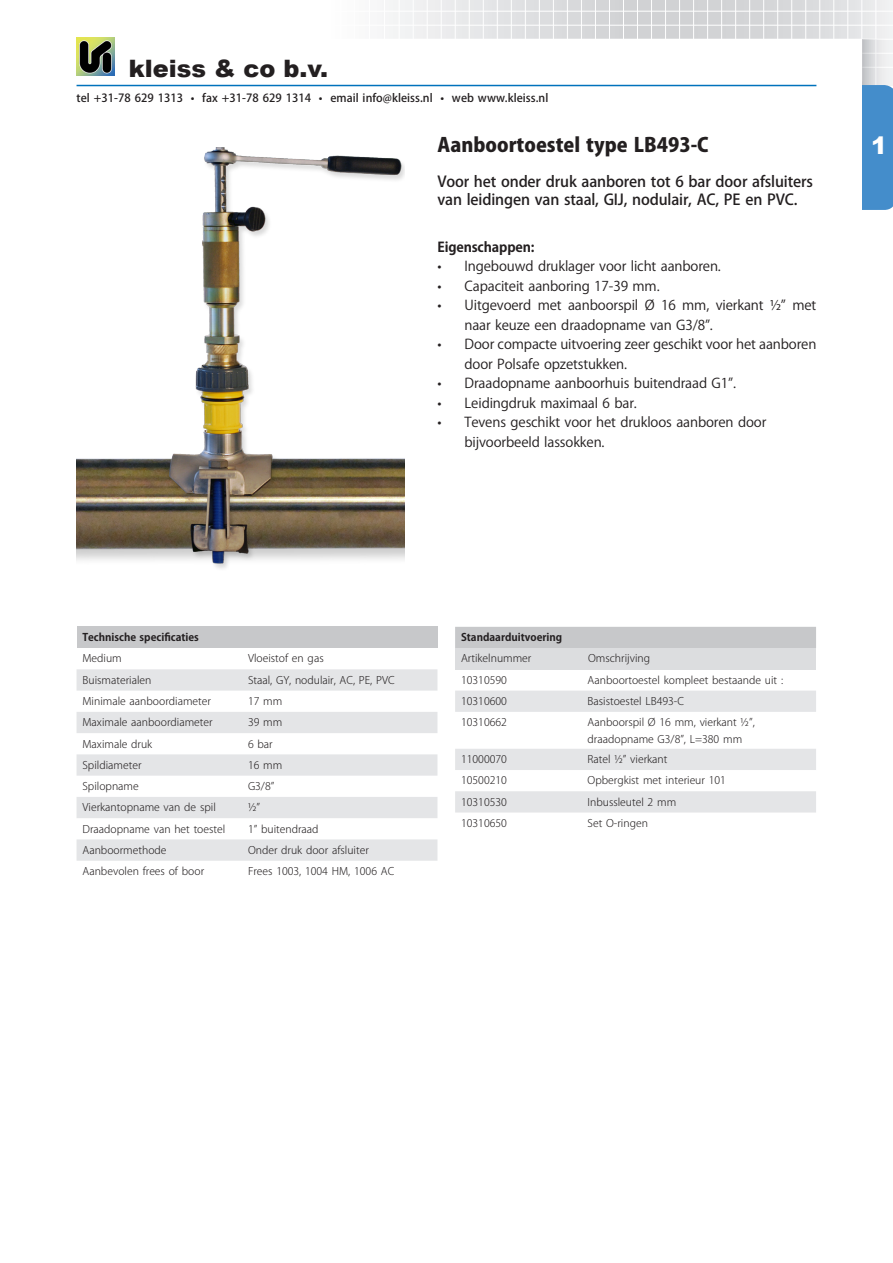
<style>
.page{position:relative;width:893px;height:1263px;background:#fff}
.page>*{position:absolute;margin:0;border:0;box-sizing:border-box;transform-origin:0 0}
.t1{font:900 24px "Arial";color:#231f20}
.t2{font:900 24px "Arial";color:#fff}
.Header_12{font:800 19.5px "Koz Go Pro";color:#231f20}
.Paragraph_Style_1__K{font:500 15px/18px "Koz Go Pro";letter-spacing:-.01em;color:#231f20}
.t3{font:13.5px/19.5px "Koz Go Pro";letter-spacing:-.01em;color:#231f20}
.Paragraph_Style_1__K-2{font:700 13.5px "Koz Go Pro";letter-spacing:-.01em;color:#231f20}
.t4{font:500 11.25px "Koz Go Pro";letter-spacing:.005em;color:#231f20}
.t5{font:300 10.5px/16.5px "Koz Go Pro";color:#231f20}
.Paragraph_Style_1__K-3{font:700 10.5px "Koz Go Pro";color:#231f20}
</style>
<div class="page">
<svg style="left:389px;top:0;width:504px;height:85px;background:#dedfe0"></svg>
<hr style="left:875px;top:0;width:1px;height:86px;background:#fff">
<hr style="left:861px;top:0;width:1px;height:81px;background:#fff">
<hr style="left:847px;top:0;width:1px;height:81px;background:#fff">
<hr style="left:833px;top:0;width:1px;height:81px;background:#fff">
<hr style="left:819px;top:0;width:1px;height:81px;background:#fff">
<hr style="left:805px;top:0;width:1px;height:81px;background:#fff">
<hr style="left:791px;top:0;width:1px;height:81px;background:#fff">
<hr style="left:777px;top:0;width:1px;height:81px;background:#fff">
<hr style="left:763px;top:0;width:1px;height:81px;background:#fff">
<hr style="left:749px;top:0;width:1px;height:81px;background:#fff">
<hr style="left:735px;top:0;width:1px;height:81px;background:#fff">
<hr style="left:721px;top:0;width:1px;height:81px;background:#fff">
<hr style="left:707px;top:0;width:1px;height:81px;background:#fff">
<hr style="left:693px;top:0;width:1px;height:81px;background:#fff">
<hr style="left:679px;top:0;width:1px;height:81px;background:#fff">
<hr style="left:665px;top:0;width:1px;height:81px;background:#fff">
<hr style="left:651px;top:0;width:1px;height:81px;background:#fff">
<hr style="left:637px;top:0;width:1px;height:81px;background:#fff">
<hr style="left:623px;top:0;width:1px;height:81px;background:#fff">
<hr style="left:609px;top:0;width:1px;height:81px;background:#fff">
<hr style="left:595px;top:0;width:1px;height:81px;background:#fff">
<hr style="left:581px;top:0;width:1px;height:81px;background:#fff">
<hr style="left:567px;top:0;width:1px;height:81px;background:#fff">
<hr style="left:553px;top:0;width:1px;height:81px;background:#fff">
<hr style="left:539px;top:0;width:1px;height:81px;background:#fff">
<hr style="left:525px;top:0;width:1px;height:73px;background:#fff">
<hr style="left:511px;top:0;width:1px;height:73px;background:#fff">
<hr style="left:497px;top:0;width:1px;height:73px;background:#fff">
<hr style="left:483px;top:0;width:1px;height:73px;background:#fff">
<hr style="left:469px;top:0;width:1px;height:73px;background:#fff">
<hr style="left:455px;top:0;width:1px;height:73px;background:#fff">
<hr style="left:441px;top:0;width:1px;height:73px;background:#fff">
<hr style="left:427px;top:0;width:1px;height:73px;background:#fff">
<hr style="left:413px;top:0;width:1px;height:73px;background:#fff">
<hr style="left:399px;top:0;width:1px;height:73px;background:#fff">
<hr style="left:73px;top:67px;width:820px;height:1px;background:#fff">
<hr style="left:73px;top:53px;width:820px;height:1px;background:#fff">
<hr style="left:73px;top:39px;width:820px;height:1px;background:#fff">
<hr style="left:73px;top:25px;width:820px;height:1px;background:#fff">
<hr style="left:73px;top:11px;width:820px;height:1px;background:#fff">
<div style="left:862px;top:40px;width:26px;height:170px;background:linear-gradient(to right,#c3c6c9,#f6f5f6)"></div>
<div style="left:862px;top:85px;width:31px;height:125px;background:#448dcb"></div>
<div style="left:64px;top:39px;width:797px;height:1224px;background:#fff"></div>
<img style="left:77px;top:38px;width:38px;height:38px">
<hr style="left:77px;top:85px;width:739px;height:1px;background:#0072bc">
<img style="left:77px;top:147px;width:328px;height:422px">
<div style="left:77px;top:627px;width:360px;height:21px;background:#c7c8ca"></div>
<svg style="left:77px;top:669px;width:360px;height:192px;fill:#e4e5e7"></svg>
<div style="left:455px;top:627px;width:361px;height:21px;background:#c7c8ca"></div>
<div style="left:455px;top:648px;width:361px;height:21px;background:#dcdddf"></div>
<svg style="left:455px;top:691px;width:361px;height:121px"></svg>
<h1 class="t1" style="left:129px;top:51px;width:201px">kleiss &amp; co b.v.</h1>
<p class="t4" style="left:77px;top:91px;width:473px">tel +31-78 629 1313 • fax +31-78 629 1314 • email info@kleiss.nl • web www.kleiss.nl</p>
<p class="Header_12" style="left:437px;top:132px;width:273px">Aanboortoestel type LB493-C</p>
<p class="Paragraph_Style_1__K" style="left:437px;top:173px;width:377px">Voor het onder druk aanboren tot 6 bar door afsluiters van leidingen van staal, GIJ, nodulair, AC, PE en PVC.</p>
<p class="Paragraph_Style_1__K-2" style="left:437px;top:238px;width:99px">Eigenschappen:</p>
<p class="t3" style="left:437px;top:257px;width:285px">• Ingebouwd druklager voor licht aanboren.</p>
<p class="t3" style="left:437px;top:276px;width:224px">• Capaciteit aanboring 17-39 mm.</p>
<p class="t3" style="left:464px;top:296px;width:353px;text-indent:-27px">• Uitgevoerd met aanboorspil Ø 16 mm, vierkant ½” met naar keuze een draadopname van G3/8”.</p>
<p class="t3" style="left:464px;top:335px;width:353px;text-indent:-27px">• Door compacte uitvoering zeer geschikt voor het aanboren door Polsafe opzetstukken.</p>
<p class="t3" style="left:437px;top:374px;width:300px">• Draadopname aanboorhuis buitendraad G1”.</p>
<p class="t3" style="left:437px;top:393px;width:201px">• Leidingdruk maximaal 6 bar.</p>
<p class="t3" style="left:464px;top:413px;width:303px;text-indent:-27px">• Tevens geschikt voor het drukloos aanboren door bijvoorbeeld lassokken.</p>
<h1 class="t2" style="left:871px;top:128px;width:18px">1</h1>
<p class="Paragraph_Style_1__K-3" style="left:83px;top:631px;width:118px">Technische specificaties</p>
<p class="t5" style="left:83px;top:650px;width:41px">Medium</p>
<p class="t5" style="left:248px;top:650px;width:77px">Vloeistof en gas</p>
<p class="t5" style="left:83px;top:672px;width:70px">Buismaterialen</p>
<p class="t5" style="left:248px;top:672px;width:148px">Staal, GY, nodulair, AC, PE, PVC</p>
<p class="t5" style="left:83px;top:693px;width:130px">Minimale aanboordiameter</p>
<p class="t5" style="left:248px;top:693px;width:36px">17 mm</p>
<p class="t5" style="left:83px;top:714px;width:132px">Maximale aanboordiameter</p>
<p class="t5" style="left:248px;top:714px;width:36px">39 mm</p>
<p class="t5" style="left:83px;top:735px;width:71px">Maximale druk</p>
<p class="t5" style="left:248px;top:735px;width:26px">6 bar</p>
<p class="t5" style="left:83px;top:757px;width:60px">Spildiameter</p>
<p class="t5" style="left:248px;top:757px;width:36px">16 mm</p>
<p class="t5" style="left:83px;top:778px;width:58px">Spilopname</p>
<p class="t5" style="left:248px;top:778px;width:28px">G3/8”</p>
<p class="t5" style="left:83px;top:799px;width:135px">Vierkantopname van de spil</p>
<p class="t5" style="left:248px;top:799px;width:14px">½”</p>
<p class="t5" style="left:83px;top:820px;width:144px">Draadopname van het toestel</p>
<p class="t5" style="left:248px;top:820px;width:72px">1” buitendraad</p>
<p class="t5" style="left:83px;top:842px;width:85px">Aanboormethode</p>
<p class="t5" style="left:248px;top:842px;width:122px">Onder druk door afsluiter</p>
<p class="t5" style="left:83px;top:863px;width:123px">Aanbevolen frees of boor</p>
<p class="t5" style="left:248px;top:863px;width:148px">Frees 1003, 1004 HM, 1006 AC</p>
<p class="Paragraph_Style_1__K-3" style="left:461px;top:631px;width:103px">Standaarduitvoering</p>
<p class="t5" style="left:461px;top:650px;width:72px">Artikelnummer</p>
<p class="t5" style="left:588px;top:650px;width:64px">Omschrijving</p>
<p class="t5" style="left:461px;top:672px;width:47px">10310590</p>
<p class="t5" style="left:588px;top:672px;width:197px">Aanboortoestel kompleet bestaande uit :</p>
<p class="t5" style="left:461px;top:693px;width:47px">10310600</p>
<p class="t5" style="left:588px;top:693px;width:98px">Basistoestel LB493-C</p>
<p class="t5" style="left:461px;top:714px;width:47px">10310662</p>
<p class="t5" style="left:588px;top:714px;width:169px">Aanboorspil Ø 16 mm, vierkant ½”, draadopname G3/8”, L=380 mm</p>
<p class="t5" style="left:461px;top:751px;width:47px">11000070</p>
<p class="t5" style="left:588px;top:751px;width:81px">Ratel ½” vierkant</p>
<p class="t5" style="left:461px;top:772px;width:47px">10500210</p>
<p class="t5" style="left:588px;top:772px;width:140px">Opbergkist met interieur 101</p>
<p class="t5" style="left:461px;top:794px;width:47px">10310530</p>
<p class="t5" style="left:588px;top:794px;width:90px">Inbussleutel 2 mm</p>
<p class="t5" style="left:461px;top:815px;width:47px">10310650</p>
<p class="t5" style="left:588px;top:815px;width:62px">Set O-ringen</p>
</div>
